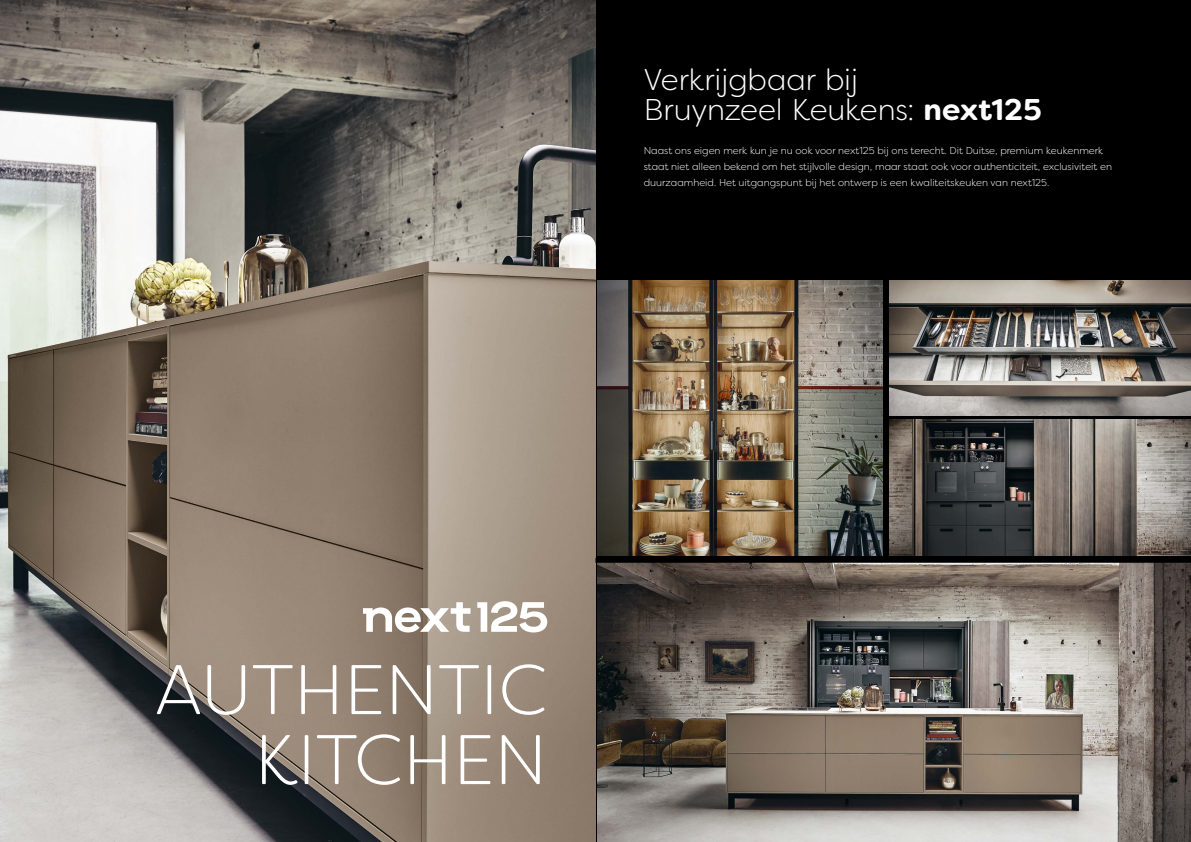
<style>
.page{position:relative;width:1191px;height:842px;background:#fff}
.page>*{position:absolute;margin:0;border:0;box-sizing:border-box;transform-origin:0 0}
.t1{font:300 70px/70px "Filson Soft";color:#fff;text-align:right}
.t2{font:300 30px/30px "Filson Soft";letter-spacing:-.005em;color:#fff}
.t3{font:300 10px/16px "Filson Soft";color:#fff}
.s1{font-weight:700}
</style>
<div class="page">
<div style="left:595px;top:0;width:596px;height:842px;background:#000"></div>
<img style="left:0;top:0;width:595px;height:842px">
<img style="left:597px;top:563px;width:594px;height:279px">
<img style="left:889px;top:419px;width:302px;height:137px">
<img style="left:889px;top:281px;width:302px;height:134px">
<img style="left:597px;top:281px;width:285px;height:275px">
<svg style="left:363px;top:602px;width:107px;height:30px"></svg>
<svg style="left:477px;top:601px;width:70px;height:31px"></svg>
<h2 class="t2" style="left:643px;top:64px;width:399px">Verkrijgbaar bij<br>Bruynzeel Keukens: <span class="s1">next125</span></h2>
<p class="t3" style="left:643px;top:143px;width:470px">Naast ons eigen merk kun je nu ook voor next125 bij ons terecht. Dit Duitse, premium keukenmerk staat niet alleen bekend om het stijlvolle design, maar staat ook voor authenticiteit, exclusiviteit en duurzaamheid. Het uitgangspunt bij het ontwerp is een kwaliteitskeuken van next125.</p>
<h1 class="t1" style="left:155px;top:654px;width:393px">AUTHENTIC<br>KITCHEN</h1>
</div>
